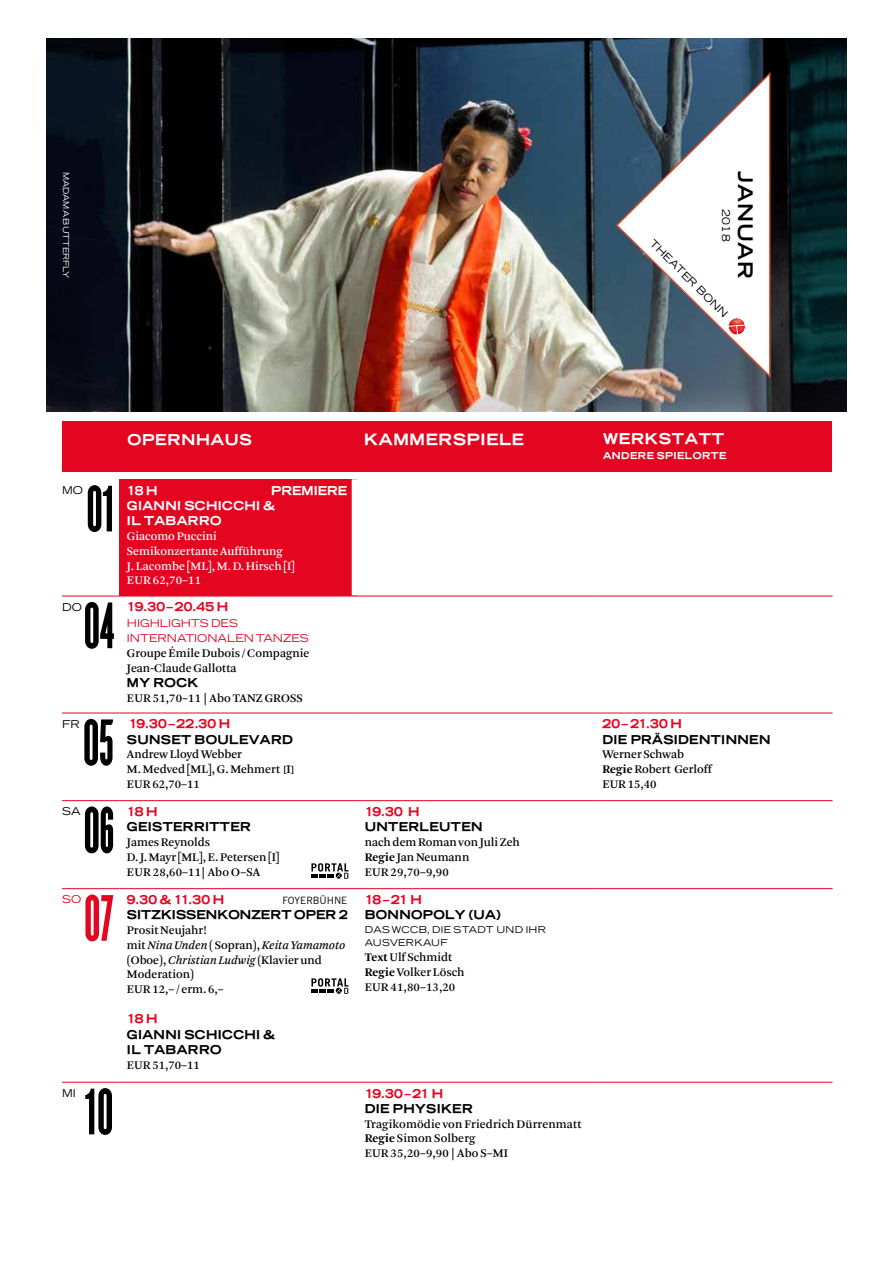
<style>
.page{position:relative;width:893px;height:1263px;background:#fff}
.page>*{position:absolute;margin:0;border:0;box-sizing:border-box;transform-origin:0 0}
.t1{font:57.15px "Champion HTF Bantamweight";color:#000}
.t2{font:57.15px "Champion HTF Bantamweight";color:#e40521}
.t3{font:700 expanded 20.1px "Trade Gothic LT Std";letter-spacing:.05em;color:#000}
.t4{font:900 15.45px "Trade Gothic Supre LH";letter-spacing:.05em;color:#fff}
.t5{font:900 14.85px "Trade Gothic Supre LH";letter-spacing:.05em;color:#fff}
.t6{font:12.15px/14.9px "Arnhem Pro";color:#000}
.t7{font:900 12.15px/15.3px "Trade Gothic Supre LH";letter-spacing:.03em;color:#000}
.t8{font:12.15px/14.9px "Arnhem Pro";color:#fff}
.t9{font:900 12.15px "Trade Gothic Supre LH";letter-spacing:.015em;color:#e40521}
.t10{font:900 12.15px/15.3px "Trade Gothic Supre LH";letter-spacing:.03em;color:#fff}
.t11{font:900 12.15px "Trade Gothic Supre LH";letter-spacing:.01em;color:#000}
.t12{font:expanded 10.8px/15.3px "Trade Gothic LH";color:#e40521}
.t13{font:expanded 10.8px "Trade Gothic LH";letter-spacing:.01em;color:#000}
.t14{font:expanded 10.5px "Trade Gothic LH";color:#000}
.t15{font:10.05px "Trade Gothic";letter-spacing:-.005em;color:#000}
.t16{font:expanded 9.45px/13.5px "Trade Gothic LT Std";letter-spacing:.03em;color:#000}
.t17{font:900 9.45px "Trade Gothic Supre LH";letter-spacing:.05em;color:#fff}
.t18{font:expanded 8.1px "Trade Gothic LH";color:#fff}
.s1{font-style:italic}
.s2{font-weight:700}
</style>
<div class="page">
<div style="left:62px;top:421px;width:770px;height:50px;background:#e40521"></div>
<img style="left:47px;top:38px;width:799px;height:374px">
<svg style="left:615px;top:72px;width:157px;height:307px"></svg>
<svg style="left:729px;top:319px;width:16px;height:15px"></svg>
<div style="left:119px;top:479px;width:238px;height:117px;background:#e40521"></div>
<div style="left:352px;top:479px;width:10px;height:117px;background:#fff"></div>
<hr style="left:62px;top:596px;width:57px;height:1px;background:#e40521">
<hr style="left:119px;top:596px;width:238px;height:1px;background:#e40521">
<hr style="left:357px;top:596px;width:238px;height:1px;background:#e40521">
<hr style="left:595px;top:596px;width:237px;height:1px;background:#e40521">
<hr style="left:62px;top:712px;width:57px;height:1px;background:#e40521">
<hr style="left:119px;top:712px;width:238px;height:1px;background:#e40521">
<hr style="left:357px;top:712px;width:238px;height:1px;background:#e40521">
<hr style="left:595px;top:712px;width:237px;height:1px;background:#e40521">
<hr style="left:62px;top:800px;width:57px;height:1px;background:#e40521">
<hr style="left:119px;top:800px;width:238px;height:1px;background:#e40521">
<hr style="left:357px;top:800px;width:238px;height:1px;background:#e40521">
<hr style="left:595px;top:800px;width:237px;height:1px;background:#e40521">
<hr style="left:62px;top:888px;width:57px;height:1px;background:#e40521">
<hr style="left:119px;top:888px;width:238px;height:1px;background:#e40521">
<hr style="left:357px;top:888px;width:238px;height:1px;background:#e40521">
<hr style="left:595px;top:888px;width:237px;height:1px;background:#e40521">
<hr style="left:62px;top:1082px;width:57px;height:1px;background:#e40521">
<hr style="left:119px;top:1082px;width:238px;height:1px;background:#e40521">
<hr style="left:357px;top:1082px;width:238px;height:1px;background:#e40521">
<hr style="left:595px;top:1082px;width:237px;height:1px;background:#e40521">
<svg style="left:311px;top:863px;width:37px;height:16px"></svg>
<svg style="left:311px;top:978px;width:37px;height:16px"></svg>
<p class="t18" style="left:71px;top:172px;width:108px;rotate:90deg">MADAMA BUTTERFLY</p>
<h2 class="t3" style="left:758px;top:171px;width:110px;rotate:90deg">JANUAR</h2>
<p class="t13" style="left:733px;top:209px;width:34px;rotate:90deg">2018</p>
<p class="t14" style="left:656px;top:236px;width:107px;rotate:45deg">THEATER BONN</p>
<p class="t5" style="left:128px;top:430px;width:126px">OPERNHAUS</p>
<p class="t4" style="left:364px;top:429px;width:161px">KAMMERSPIELE</p>
<p class="t5" style="left:603px;top:429px;width:123px">WERKSTATT</p>
<p class="t17" style="left:603px;top:449px;width:125px">ANDERE SPIELORTE</p>
<p class="t13" style="left:62px;top:483px;width:23px">MO</p>
<h1 class="t1" style="left:87px;top:475px;width:30px">01</h1>
<p class="t10" style="left:127px;top:482px;width:32px">18 H</p>
<p class="t10" style="left:127px;top:482px;width:222px;text-indent:144px">PREMIERE<br>GIANNI SCHICCHI &amp;<br>IL TABARRO</p>
<p class="t8" style="left:127px;top:529px;width:169px">Giacomo Puccini<br>Semikonzertante Aufführung<br>J. Lacombe [ML], M. D. Hirsch [I]<br>EUR 62,70–11</p>
<p class="t13" style="left:62px;top:600px;width:21px">DO</p>
<h1 class="t1" style="left:84px;top:591px;width:32px">04</h1>
<p class="t9" style="left:127px;top:599px;width:103px">19.30 – 20.45 H</p>
<p class="t12" style="left:127px;top:615px;width:183px">HIGHLIGHTS DES<br>INTERNATIONALEN TANZES</p>
<p class="t6" style="left:127px;top:646px;width:184px">Groupe Émile Dubois / Compagnie<br>Jean-Claude Gallotta</p>
<p class="t7" style="left:127px;top:675px;width:73px">MY ROCK</p>
<p class="t6" style="left:127px;top:690px;width:177px">EUR 51,70–11 | Abo TANZ GROSS</p>
<p class="t13" style="left:62px;top:716px;width:20px">FR</p>
<h1 class="t1" style="left:83px;top:708px;width:32px">05</h1>
<p class="t9" style="left:129px;top:716px;width:103px">19.30 – 22.30 H</p>
<p class="t7" style="left:127px;top:731px;width:167px">SUNSET BOULEVARD</p>
<p class="t6" style="left:127px;top:747px;width:168px">Andrew Lloyd Webber<br>M. Medved [ML], G. Mehmert [I]<br>EUR 62,70–11</p>
<p class="t13" style="left:62px;top:804px;width:20px">SA</p>
<h1 class="t1" style="left:84px;top:796px;width:32px">06</h1>
<p class="t9" style="left:127px;top:803px;width:32px">18 H</p>
<p class="t7" style="left:127px;top:819px;width:125px">GEISTERRITTER</p>
<p class="t6" style="left:127px;top:835px;width:154px">James Reynolds<br>D. J. Mayr [ML], E. Petersen [I]<br>EUR 28,60–11| Abo O–SA</p>
<p class="t12" style="left:62px;top:891px;width:21px">SO</p>
<h1 class="t2" style="left:84px;top:884px;width:31px">07</h1>
<p class="t9" style="left:127px;top:891px;width:99px">9.30 &amp; 11.30 H</p>
<p class="t15" style="left:282px;top:894px;width:67px">FOYERBÜHNE</p>
<p class="t11" style="left:127px;top:907px;width:222px">SITZKISSENKONZERT OPER 2</p>
<p class="t6" style="left:127px;top:923px;width:220px">Prosit Neujahr!<br>mit <span class="s1">Nina Unden</span> ( Sopran), <span class="s1">Keita Yamamoto </span>(Oboe), <span class="s1">Christian Ludwig</span> (Klavier und<br>Moderation)<br>EUR 12,– / erm. 6,–</p>
<p class="t9" style="left:127px;top:1011px;width:32px">18 H</p>
<p class="t7" style="left:127px;top:1026px;width:150px">GIANNI SCHICCHI &amp;<br>IL TABARRO</p>
<p class="t6" style="left:127px;top:1057px;width:74px">EUR 51,70–11</p>
<p class="t9" style="left:365px;top:803px;width:56px">19.30 H</p>
<p class="t7" style="left:365px;top:819px;width:119px">UNTERLEUTEN</p>
<p class="t6" style="left:365px;top:835px;width:157px">nach dem Roman von Juli Zeh<br><span class="s2">Regie</span> Jan Neumann<br>EUR 29,70–9,90</p>
<p class="t9" style="left:365px;top:891px;width:59px">18– 21 H</p>
<p class="t7" style="left:365px;top:907px;width:137px">BONNOPOLY (UA)</p>
<p class="t16" style="left:365px;top:922px;width:183px">DAS WCCB, DIE STADT UND IHR<br>AUSVERKAUF</p>
<p class="t6" style="left:365px;top:950px;width:101px"><span class="s2">Text</span> Ulf Schmidt<br><span class="s2">Regie</span> Volker Lösch<br>EUR 41,80–13,20</p>
<p class="t13" style="left:62px;top:1086px;width:15px">MI</p>
<h1 class="t1" style="left:85px;top:1077px;width:30px">10</h1>
<p class="t9" style="left:365px;top:1085px;width:80px">19.30 –21 H</p>
<p class="t7" style="left:365px;top:1100px;width:110px">DIE PHYSIKER</p>
<p class="t6" style="left:365px;top:1116px;width:218px">Tragikomödie von Friedrich Dürrenmatt<br><span class="s2">Regie</span> Simon Solberg<br>EUR 35,20–9,90 | Abo S–MI</p>
<p class="t9" style="left:602px;top:716px;width:81px">20 – 21.30 H</p>
<p class="t7" style="left:602px;top:731px;width:169px">DIE PRÄSIDENTINNEN</p>
<p class="t6" style="left:602px;top:747px;width:111px">Werner Schwab<br><span class="s2">Regie</span> Robert Gerloff<br>EUR 15,40</p>
</div>
